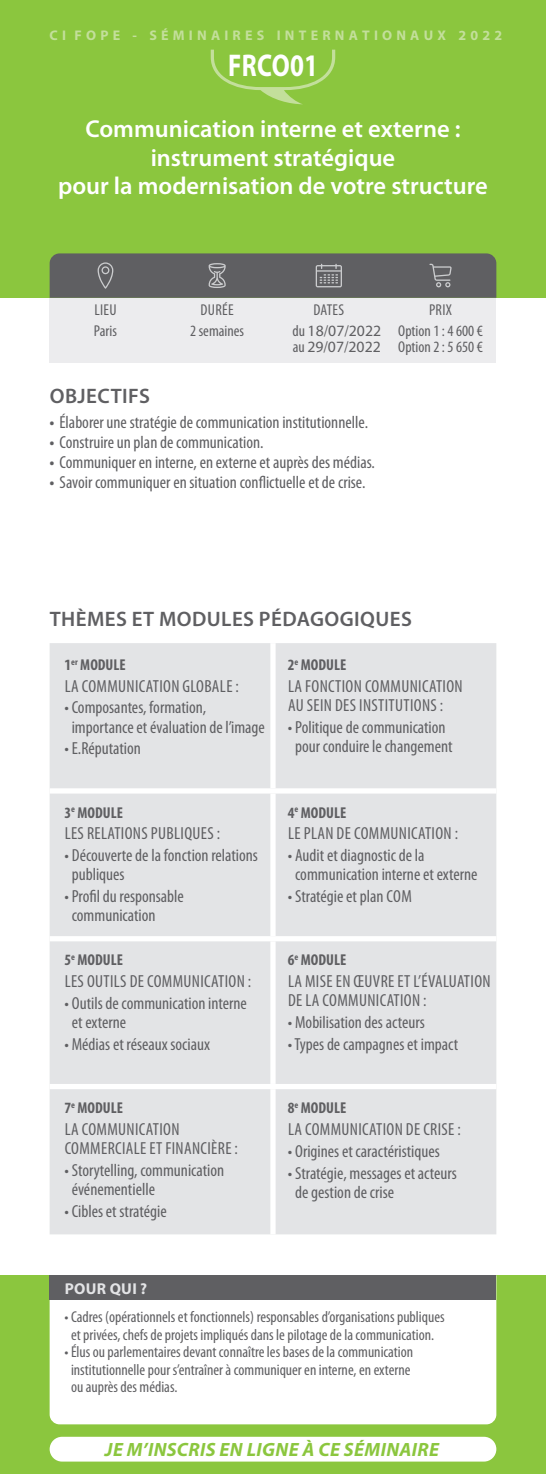
<style>
.page{position:relative;width:546px;height:1474px;background:#fff}
.page>*{position:absolute;margin:0;border:0;box-sizing:border-box;transform-origin:0 0}
.t1{font:700 31.5px "Myriad Pro";letter-spacing:.01em;color:#fff;scale:.8 1}
.t2{font:600 24.5px/28px "Myriad Pro";color:#fff;text-align:center}
.t3{font:600 21px "Myriad Pro";letter-spacing:.02em;color:#5f5f62}
.t4{font:italic 700 19.25px "Myriad Pro";letter-spacing:.02em;color:#8bc63e}
.t5{font:condensed 17.5px/19.2px "Myriad Pro";color:#5f5f62}
.t6{font:condensed 17.5px/19.2px "Myriad Pro";letter-spacing:.02em;color:#5f5f62}
.t7{font:condensed 15.75px/21.7px "Myriad Pro";color:#5f5f62;text-align:center}
.t8{font:700 condensed 15.75px "Myriad Pro";color:#5f5f62}
.t9{font:15.75px "Myriad Pro";color:#5f5f62}
.t10{font:700 15.75px "Myriad Pro";letter-spacing:.02em;color:#e3e4e6}
.t11{font:700 14px "Myriad Pro";letter-spacing:.3em;color:#c3df9b}
.s1{font-stretch:normal}
.s2{font-stretch:condensed}
.s3{font-weight:700}
</style>
<div class="page">
<div style="left:0;top:1275px;width:546px;height:198px;background:#8bc63e"></div>
<div style="left:50px;top:298px;width:446px;height:64px;background:#ececee"></div>
<div style="left:50px;top:1300px;width:446px;height:124px;background:#fff"></div>
<div style="left:0;top:0;width:546px;height:298px;background:#8bc63e"></div>
<svg style="left:50px;top:253px;width:446px;height:45px;background:#626364"></svg>
<div style="left:50px;top:1275px;width:446px;height:25px;background:#5f5f62"></div>
<div style="left:50px;top:643px;width:446px;height:591px;background:#e3e4e6"></div>
<div style="left:270px;top:643px;width:5px;height:145px;background:#fff"></div>
<div style="left:50px;top:788px;width:223px;height:5px;background:#fff"></div>
<div style="left:273px;top:788px;width:223px;height:5px;background:#fff"></div>
<div style="left:270px;top:793px;width:5px;height:143px;background:#fff"></div>
<div style="left:50px;top:936px;width:223px;height:5px;background:#fff"></div>
<div style="left:273px;top:936px;width:223px;height:5px;background:#fff"></div>
<div style="left:270px;top:941px;width:5px;height:142px;background:#fff"></div>
<div style="left:50px;top:1083px;width:223px;height:6px;background:#fff"></div>
<div style="left:273px;top:1083px;width:223px;height:6px;background:#fff"></div>
<div style="left:270px;top:1089px;width:5px;height:145px;background:#fff"></div>
<svg style="left:211px;top:50px;width:124px;height:54px"></svg>
<div style="left:50px;top:1436px;width:446px;height:25px;background:#fff;border-radius:12px"></div>
<p class="t11" style="left:50px;top:26px;width:454px">CI FOPE - SÉMINAIRES INTERNATIONAUX 2022</p>
<h1 class="t1" style="left:228px;top:45px;width:114px">FRCO01</h1>
<h2 class="t2" style="left:58px;top:116px;width:431px">Communication interne et externe : instrument stratégique<br>pour la modernisation de votre structure</h2>
<p class="t7" style="left:190px;top:299px;width:55px">DURÉE<br>2 semaines</p>
<p class="t7" style="left:94px;top:299px;width:24px;text-align:left">LIEU<br>Paris</p>
<p class="t7" style="left:292px;top:299px;width:90px;text-align:left;text-indent:21px">DATES<br>du <span class="s1">18</span>/<span class="s1">07</span>/<span class="s1">2022</span></p>
<p class="t9" style="left:293px;top:337px;width:89px"><span class="s2">au</span> 29<span class="s2">/</span>07<span class="s2">/</span>2022</p>
<p class="t3" style="left:50px;top:384px;width:102px">OBJECTIFS</p>
<p class="t5" style="left:50px;top:413px;width:320px"><span class="s3">•</span> Élaborer une stratégie de communication institutionnelle.</p>
<p class="t5" style="left:50px;top:433px;width:215px"><span class="s3">•</span> Construire un plan de communication.</p>
<p class="t5" style="left:50px;top:453px;width:327px"><span class="s3">•</span> Communiquer en interne, en externe et auprès des médias.</p>
<p class="t5" style="left:50px;top:473px;width:317px"><span class="s3">•</span> Savoir communiquer en situation conflictuelle et de crise.</p>
<p class="t7" style="left:398px;top:299px;width:86px">PRIX<br>Option 1 : 4 600 €</p>
<p class="t7" style="left:398px;top:336px;width:86px">Option 2 : 5 650 €</p>
<p class="t3" style="left:50px;top:607px;width:363px">THÈMES ET MODULES PÉDAGOGIQUES</p>
<p class="t8" style="left:64px;top:654px;width:63px">1<sup>er</sup> MODULE</p>
<p class="t6" style="left:65px;top:676px;width:176px">LA COMMUNICATION GLOBALE :</p>
<p class="t5" style="left:72px;top:698px;width:195px;text-indent:-7px">• Composantes, formation, importance et évaluation de l’image</p>
<p class="t5" style="left:64px;top:739px;width:78px">• E.Réputation</p>
<p class="t8" style="left:288px;top:654px;width:60px">2<sup>e</sup> MODULE</p>
<p class="t6" style="left:288px;top:676px;width:176px">LA FONCTION COMMUNICATION<br>AU SEIN DES INSTITUTIONS :</p>
<p class="t5" style="left:288px;top:717px;width:166px;text-align:center">• Politique de communication pour conduire le changement</p>
<p class="t8" style="left:64px;top:802px;width:60px">3<sup>e</sup> MODULE</p>
<p class="t6" style="left:65px;top:824px;width:157px">LES RELATIONS PUBLIQUES :</p>
<p class="t5" style="left:72px;top:846px;width:188px;text-indent:-7px">• Découverte de la fonction relations publiques</p>
<p class="t5" style="left:72px;top:887px;width:114px;text-indent:-7px">• Profil du responsable communication</p>
<p class="t8" style="left:64px;top:950px;width:60px">5<sup>e</sup> MODULE</p>
<p class="t6" style="left:65px;top:972px;width:188px">LES OUTILS DE COMMUNICATION :</p>
<p class="t5" style="left:72px;top:993px;width:177px;text-indent:-7px">• Outils de communication interne et externe</p>
<p class="t5" style="left:64px;top:1034px;width:147px">• Médias et réseaux sociaux</p>
<p class="t8" style="left:64px;top:1098px;width:60px">7<sup>e</sup> MODULE</p>
<p class="t6" style="left:65px;top:1119px;width:175px">LA COMMUNICATION<br>COMMERCIALE ET FINANCIÈRE :</p>
<p class="t5" style="left:72px;top:1160px;width:154px;text-indent:-7px">• Storytelling, communication événementielle</p>
<p class="t5" style="left:64px;top:1201px;width:104px">• Cibles et stratégie</p>
<p class="t8" style="left:288px;top:802px;width:60px">4<sup>e</sup> MODULE</p>
<p class="t6" style="left:288px;top:824px;width:171px">LE PLAN DE COMMUNICATION :</p>
<p class="t5" style="left:295px;top:846px;width:184px;text-indent:-7px">• Audit et diagnostic de la communication interne et externe</p>
<p class="t5" style="left:288px;top:887px;width:125px">• Stratégie et plan COM</p>
<p class="t8" style="left:288px;top:950px;width:60px">6<sup>e</sup> MODULE</p>
<p class="t6" style="left:288px;top:972px;width:204px">LA MISE EN ŒUVRE ET L’ÉVALUATION<br>DE LA COMMUNICATION :</p>
<p class="t5" style="left:288px;top:1013px;width:138px">• Mobilisation des acteurs</p>
<p class="t5" style="left:288px;top:1034px;width:172px">• Types de campagnes et impact</p>
<p class="t8" style="left:288px;top:1098px;width:60px">8<sup>e</sup> MODULE</p>
<p class="t6" style="left:288px;top:1119px;width:174px">LA COMMUNICATION DE CRISE :</p>
<p class="t5" style="left:288px;top:1141px;width:153px">• Origines et caractéristiques</p>
<p class="t5" style="left:295px;top:1163px;width:163px;text-indent:-7px">• Stratégie, messages et acteurs de gestion de crise</p>
<p class="t10" style="left:65px;top:1278px;width:84px">POUR QUI ?</p>
<p class="t7" style="left:64px;top:1308px;width:381px;line-height:17.5px">• Cadres (opérationnels et fonctionnels) responsables d’organisations publiques et privées, chefs de projets impliqués dans le pilotage de la communication.</p>
<p class="t7" style="left:71px;top:1343px;width:344px;line-height:17.5px;text-align:left;text-indent:-7px">• Élus ou parlementaires devant connaître les bases de la communication institutionnelle pour s’entraîner à communiquer en interne, en externe ou auprès des médias.</p>
<p class="t4" style="left:105px;top:1437px;width:335px">JE M’INSCRIS EN LIGNE À CE SÉMINAIRE</p>
</div>
